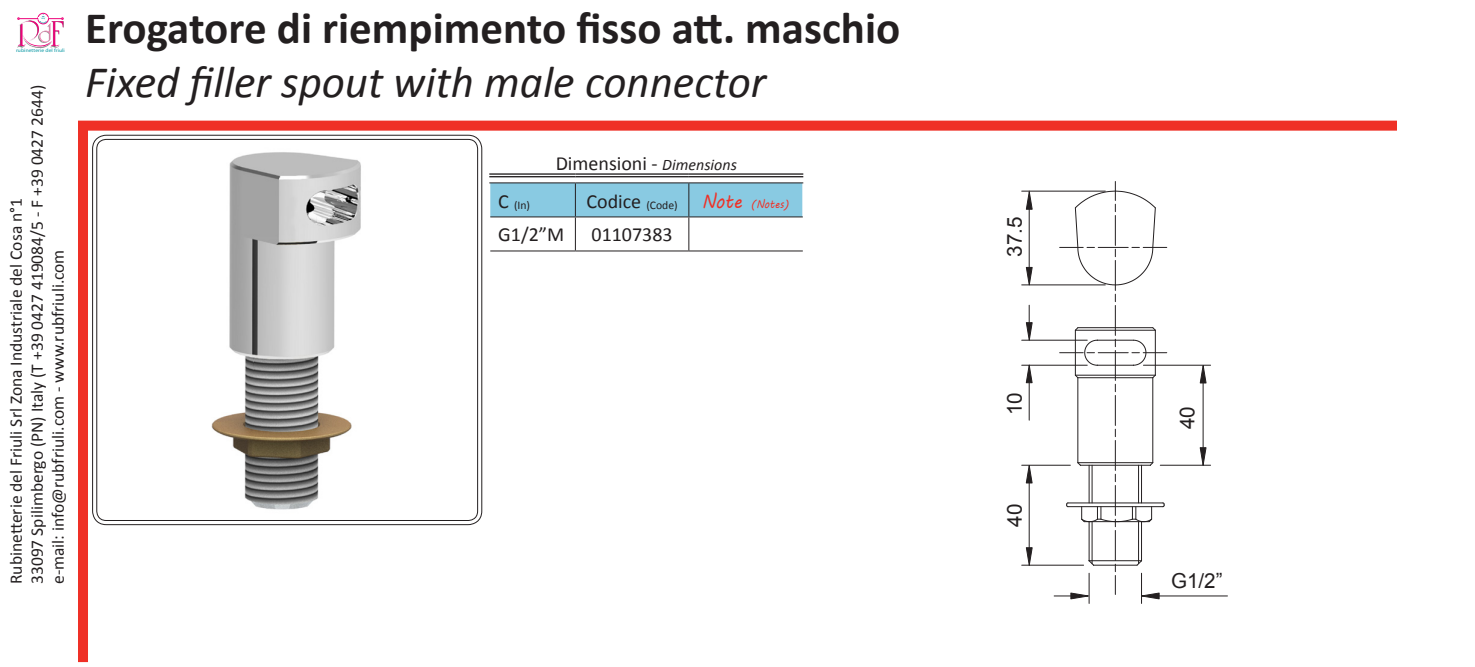
<style>
.page{position:relative;width:1475px;height:667px;background:#fff}
.page>*{position:absolute;margin:0;border:0;box-sizing:border-box;transform-origin:0 0}
.t1{font:700 45px "Calibri";color:#231f20}
.t2{font:italic 45px "Calibri";color:#231f20}
.t3{font:20.5px "Arial";color:#231f20}
.t4{font:20px "Calibri";color:#231f20}
.t5{font:17.5px/21px "Calibri";color:#231f20}
.t6{font:11.75px "MV Boli";color:#ef3026;scale:.85 1}
.t7{font:11.75px "Calibri";color:#231f20}
.t8{font:5px "Rotis Sans Serif";letter-spacing:.015em;color:#0095a1;scale:1.1 1}
.s1{font-style:italic;font-size:16px}
.s2{font-size:20px}
.s3{font-size:11.75px}
</style>
<div class="page">
<div style="left:78px;top:120px;width:1318px;height:10px;background:#ef3026"></div>
<div style="left:78px;top:124px;width:10px;height:537px;background:#ef3026"></div>
<svg style="left:18px;top:13px;width:45px;height:35px"></svg>
<svg style="left:1114px;top:565px;width:1px;height:29px"></svg>
<hr style="left:1114px;top:530px;width:1px;height:30px;background:#231f20">
<hr style="left:1114px;top:485px;width:1px;height:30px;background:#231f20">
<hr style="left:1114px;top:440px;width:1px;height:30px;background:#231f20">
<hr style="left:1114px;top:395px;width:1px;height:30px;background:#231f20">
<hr style="left:1114px;top:350px;width:1px;height:30px;background:#231f20">
<hr style="left:1114px;top:305px;width:1px;height:30px;background:#231f20">
<hr style="left:1114px;top:260px;width:1px;height:30px;background:#231f20">
<hr style="left:1154px;top:330px;width:1px;height:45px;background:#231f20">
<hr style="left:1074px;top:330px;width:1px;height:45px;background:#231f20">
<hr style="left:1077px;top:377px;width:1px;height:85px;background:#231f20">
<hr style="left:1152px;top:377px;width:1px;height:85px;background:#231f20">
<hr style="left:1080px;top:464px;width:70px;height:1px;background:#231f20">
<hr style="left:1075px;top:374px;width:80px;height:1px;background:#231f20">
<hr style="left:1077px;top:377px;width:75px;height:1px;background:#231f20">
<hr style="left:1096px;top:364px;width:37px;height:1px;background:#231f20">
<svg style="left:1074px;top:374px;width:4px;height:4px"></svg>
<svg style="left:1151px;top:374px;width:4px;height:4px"></svg>
<hr style="left:1075px;top:329px;width:80px;height:1px;background:#231f20">
<hr style="left:1077px;top:327px;width:75px;height:1px;background:#231f20">
<hr style="left:1096px;top:339px;width:37px;height:1px;background:#231f20">
<hr style="left:1097px;top:352px;width:30px;height:1px;background:#231f20">
<svg style="left:1151px;top:327px;width:4px;height:4px"></svg>
<hr style="left:1088px;top:573px;width:1px;height:30px;background:#231f20">
<hr style="left:1140px;top:573px;width:1px;height:30px;background:#231f20">
<hr style="left:1158px;top:595px;width:69px;height:1px;background:#231f20">
<hr style="left:1067px;top:506px;width:95px;height:1px;background:#231f20">
<hr style="left:1067px;top:502px;width:95px;height:1px;background:#231f20">
<hr style="left:1140px;top:521px;width:1px;height:39px;background:#231f20">
<hr style="left:1137px;top:521px;width:1px;height:42px;background:#231f20">
<hr style="left:1093px;top:564px;width:43px;height:1px;background:#231f20">
<hr style="left:1088px;top:560px;width:53px;height:1px;background:#231f20">
<svg style="left:1136px;top:559px;width:6px;height:6px"></svg>
<hr style="left:1137px;top:465px;width:1px;height:37px;background:#231f20">
<hr style="left:1140px;top:465px;width:1px;height:37px;background:#231f20">
<hr style="left:1091px;top:521px;width:1px;height:42px;background:#231f20">
<hr style="left:1088px;top:521px;width:1px;height:39px;background:#231f20">
<svg style="left:1080px;top:506px;width:72px;height:20px"></svg>
<hr style="left:1088px;top:465px;width:1px;height:37px;background:#231f20">
<hr style="left:1091px;top:465px;width:1px;height:37px;background:#231f20">
<hr style="left:1077px;top:462px;width:75px;height:1px;background:#231f20">
<hr style="left:1021px;top:464px;width:49px;height:1px;background:#231f20">
<hr style="left:1021px;top:564px;width:62px;height:1px;background:#231f20">
<hr style="left:1028px;top:482px;width:1px;height:65px;background:#231f20">
<svg style="left:1077px;top:461px;width:4px;height:4px"></svg>
<svg style="left:1088px;top:559px;width:6px;height:6px"></svg>
<hr style="left:1021px;top:284px;width:84px;height:1px;background:#231f20">
<hr style="left:1021px;top:190px;width:84px;height:1px;background:#231f20">
<hr style="left:1028px;top:208px;width:1px;height:59px;background:#231f20">
<svg style="left:1025px;top:267px;width:7px;height:18px"></svg>
<svg style="left:1199px;top:365px;width:7px;height:18px"></svg>
<svg style="left:1025px;top:464px;width:7px;height:19px"></svg>
<svg style="left:1025px;top:547px;width:7px;height:18px"></svg>
<svg style="left:1140px;top:592px;width:19px;height:7px"></svg>
<svg style="left:1053px;top:592px;width:35px;height:7px"></svg>
<svg style="left:1059px;top:181px;width:107px;height:104px"></svg>
<svg style="left:1025px;top:190px;width:7px;height:19px"></svg>
<hr style="left:1021px;top:339px;width:66px;height:1px;background:#231f20">
<hr style="left:1021px;top:364px;width:66px;height:1px;background:#231f20">
<svg style="left:1025px;top:305px;width:7px;height:35px"></svg>
<hr style="left:1028px;top:382px;width:1px;height:38px;background:#231f20">
<svg style="left:1059px;top:339px;width:38px;height:26px"></svg>
<svg style="left:1025px;top:364px;width:7px;height:19px"></svg>
<hr style="left:1143px;top:364px;width:67px;height:1px;background:#231f20">
<hr style="left:1160px;top:464px;width:50px;height:1px;background:#231f20">
<hr style="left:1202px;top:382px;width:1px;height:65px;background:#231f20">
<svg style="left:1131px;top:339px;width:35px;height:26px"></svg>
<svg style="left:1149px;top:461px;width:4px;height:4px"></svg>
<svg style="left:1199px;top:447px;width:7px;height:18px"></svg>
<img style="left:211px;top:152px;width:150px;height:358px">
<div style="left:92px;top:135px;width:390px;height:389px;border:5px solid #fff;border-radius:12px"></div>
<div style="left:96px;top:139px;width:382px;height:381px;border:1px solid #231f20;border-radius:10px"></div>
<svg style="left:490px;top:177px;width:312px;height:39px;background:#95cce1"></svg>
<svg style="left:489px;top:174px;width:86px;height:1px"></svg>
<svg style="left:575px;top:174px;width:113px;height:1px"></svg>
<svg style="left:688px;top:174px;width:115px;height:1px"></svg>
<hr style="left:688px;top:183px;width:1px;height:33px;background:#231f20">
<hr style="left:575px;top:216px;width:113px;height:1px;background:#231f20">
<hr style="left:575px;top:250px;width:113px;height:1px;background:#231f20">
<hr style="left:575px;top:183px;width:1px;height:33px;background:#231f20">
<hr style="left:575px;top:217px;width:1px;height:33px;background:#231f20">
<hr style="left:490px;top:216px;width:85px;height:1px;background:#231f20">
<hr style="left:490px;top:250px;width:85px;height:1px;background:#231f20">
<hr style="left:489px;top:173px;width:86px;height:1px;background:#231f20">
<hr style="left:489px;top:176px;width:86px;height:1px;background:#231f20">
<hr style="left:575px;top:173px;width:113px;height:1px;background:#231f20">
<hr style="left:575px;top:176px;width:113px;height:1px;background:#231f20">
<hr style="left:688px;top:173px;width:115px;height:1px;background:#231f20">
<hr style="left:688px;top:176px;width:115px;height:1px;background:#231f20">
<hr style="left:489px;top:182px;width:86px;height:1px;background:#231f20">
<hr style="left:575px;top:182px;width:113px;height:1px;background:#231f20">
<hr style="left:688px;top:182px;width:115px;height:1px;background:#231f20">
<hr style="left:688px;top:216px;width:114px;height:1px;background:#231f20">
<hr style="left:688px;top:217px;width:1px;height:33px;background:#231f20">
<hr style="left:688px;top:250px;width:114px;height:1px;background:#231f20">
<p class="t8" style="left:16px;top:47px;width:46px">rubinetterie del friuli</p>
<p class="t5" style="left:6px;top:583px;width:500px;rotate:-90deg">Rubinetterie del Friuli Srl Zona Industriale del Cosa n°1<br>33097 Spilimbergo (PN) Italy (T +39 0427 419084/5 - F +39 0427 2644) e-mail: info@rubfriuli.com - www.rubfriuli.com</p>
<p class="t1" style="left:85px;top:0;width:816px">Erogatore di riempimento fisso att. maschio</p>
<p class="t2" style="left:85px;top:52px;width:682px">Fixed filler spout with male connector</p>
<p class="t4" style="left:555px;top:150px;width:183px">Dimensioni - <span class="s1">Dimensions</span></p>
<p class="t7" style="left:498px;top:197px;width:33px"><span class="s2">C</span> (In)</p>
<p class="t4" style="left:586px;top:189px;width:93px">Codice <span class="s3">(Code)</span></p>
<p class="t6" style="left:702px;top:196px;width:104px"><span class="s2">Note</span> (Notes)</p>
<p class="t4" style="left:498px;top:222px;width:68px">G1/2”M</p>
<p class="t4" style="left:591px;top:222px;width:83px">01107383</p>
<p class="t3" style="left:1000px;top:256px;width:42px;rotate:-90deg">37.5</p>
<p class="t3" style="left:1000px;top:415px;width:24px;rotate:-90deg">10</p>
<p class="t3" style="left:1000px;top:526px;width:24px;rotate:-90deg">40</p>
<p class="t3" style="left:1173px;top:429px;width:24px;rotate:-90deg">40</p>
<p class="t3" style="left:1170px;top:567px;width:53px">G1/2”</p>
</div>
